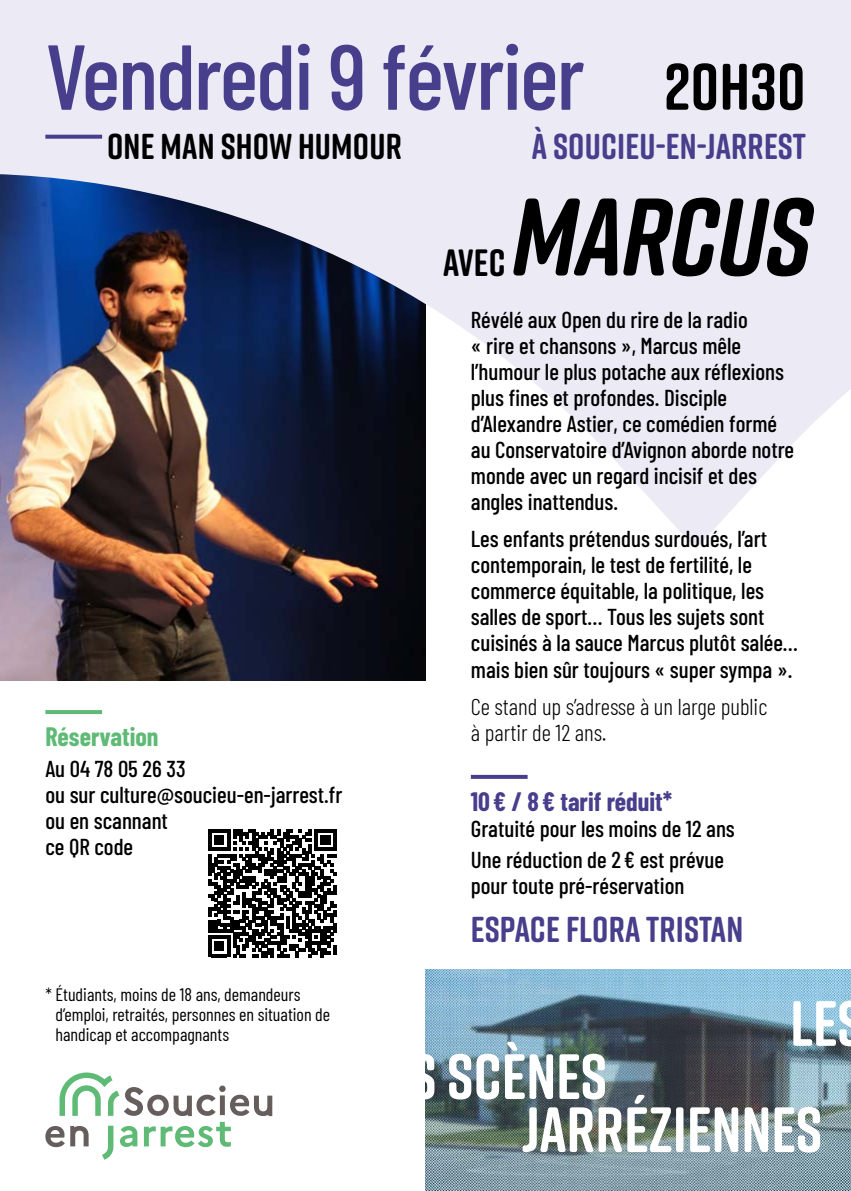
<style>
.page{position:relative;width:851px;height:1191px;background:#fff}
.page>*{position:absolute;margin:0;border:0;box-sizing:border-box;transform-origin:0 0}
.t1{font:italic 700 110px "Rift Soft";letter-spacing:-.01em;color:#000}
.t2{font:500 92px "Barlow Condensed";letter-spacing:-.02em;color:#473e8c}
.t3{font:700 65.6px "Rift Soft";letter-spacing:.005em;color:#000}
.t4{font:700 63.8px/53px "Rift Soft";color:#fff}
.t5{font:700 38px "Rift Soft";color:#000}
.t6{font:700 36px "Rift Soft";letter-spacing:.005em;color:#473e8c}
.t7{font:700 36px "Rift Soft";letter-spacing:.005em;color:#000}
.t8{font:700 26px "Barlow Condensed";color:#473e8c}
.t9{font:700 26px "Barlow Condensed";color:#5eba75}
.body{font:500 23px/26px "Barlow Condensed";color:#000}
.body-2{font:300 23px/26px "Barlow Condensed";color:#000}
.t10{font:18px/20px "Barlow Condensed";color:#000}
</style>
<div class="page">
<svg style="left:45px;top:1072px;width:227px;height:87px"></svg>
<svg style="left:471px;top:775px;width:56px;height:4px"></svg>
<hr style="left:45px;top:710px;width:57px;height:4px;background:#5eba75">
<img style="left:425px;top:969px;width:425px;height:222px">
<img style="left:0;top:549px;width:425px;height:131px">
<svg style="left:0;top:0;width:850px;height:549px;background:#b9b8c4"></svg>
<svg style="left:45px;top:135px;width:57px;height:4px"></svg>
<svg style="left:208px;top:829px;width:128px;height:128px"></svg>
<p class="t2" style="left:45px;top:11px;width:540px">Vendredi 9 février</p>
<p class="t3" style="left:664px;top:40px;width:143px">20H30</p>
<p class="t7" style="left:107px;top:120px;width:296px">ONE MAN SHOW HUMOUR</p>
<p class="t6" style="left:532px;top:120px;width:275px">À SOUCIEU-EN-JARREST</p>
<p class="t9" style="left:45px;top:718px;width:115px">Réservation</p>
<p class="body" style="left:45px;top:754px;width:298px">Au 04 78 05 26 33<br>ou sur culture@soucieu-en-jarrest.fr ou en scannant<br>ce QR code</p>
<p class="t10" style="left:55px;top:983px;width:276px;text-indent:-10px">* Étudiants, moins de 18 ans, demandeurs d’emploi, retraités, personnes en situation de handicap et accompagnants</p>
<p class="t5" style="left:443px;top:235px;width:64px">AVEC</p>
<p class="t1" style="left:512px;top:158px;width:301px">MARCUS</p>
<p class="body" style="left:471px;top:305px;width:325px">Révélé aux Open du rire de la radio<br>« rire et chansons », Marcus mêle l’humour le plus potache aux réflexions plus fines et profondes. Disciple d’Alexandre Astier, ce comédien formé au Conservatoire d’Avignon aborde notre monde avec un regard incisif et des angles inattendus.</p>
<p class="body" style="left:471px;top:524px;width:328px">Les enfants prétendus surdoués, l’art contemporain, le test de fertilité, le commerce équitable, la politique, les salles de sport… Tous les sujets sont cuisinés à la sauce Marcus plutôt salée… mais bien sûr toujours « super sympa ».</p>
<p class="body-2" style="left:471px;top:692px;width:298px">Ce stand up s’adresse à un large public à partir de 12 ans.</p>
<p class="t8" style="left:471px;top:782px;width:203px">10 € / 8 € tarif réduit*</p>
<p class="body" style="left:471px;top:813px;width:265px">Gratuité pour les moins de 12 ans</p>
<p class="body" style="left:471px;top:845px;width:255px">Une réduction de 2 € est prévue pour toute pré-réservation</p>
<p class="t6" style="left:471px;top:904px;width:274px">ESPACE FLORA TRISTAN</p>
<p class="t4" style="left:790px;top:995px;width:75px">LES</p>
<p class="t4" style="left:521px;top:1048px;width:302px;text-indent:-159px">LES SCÈNES<br>JARRÉZIENNES</p>
</div>
